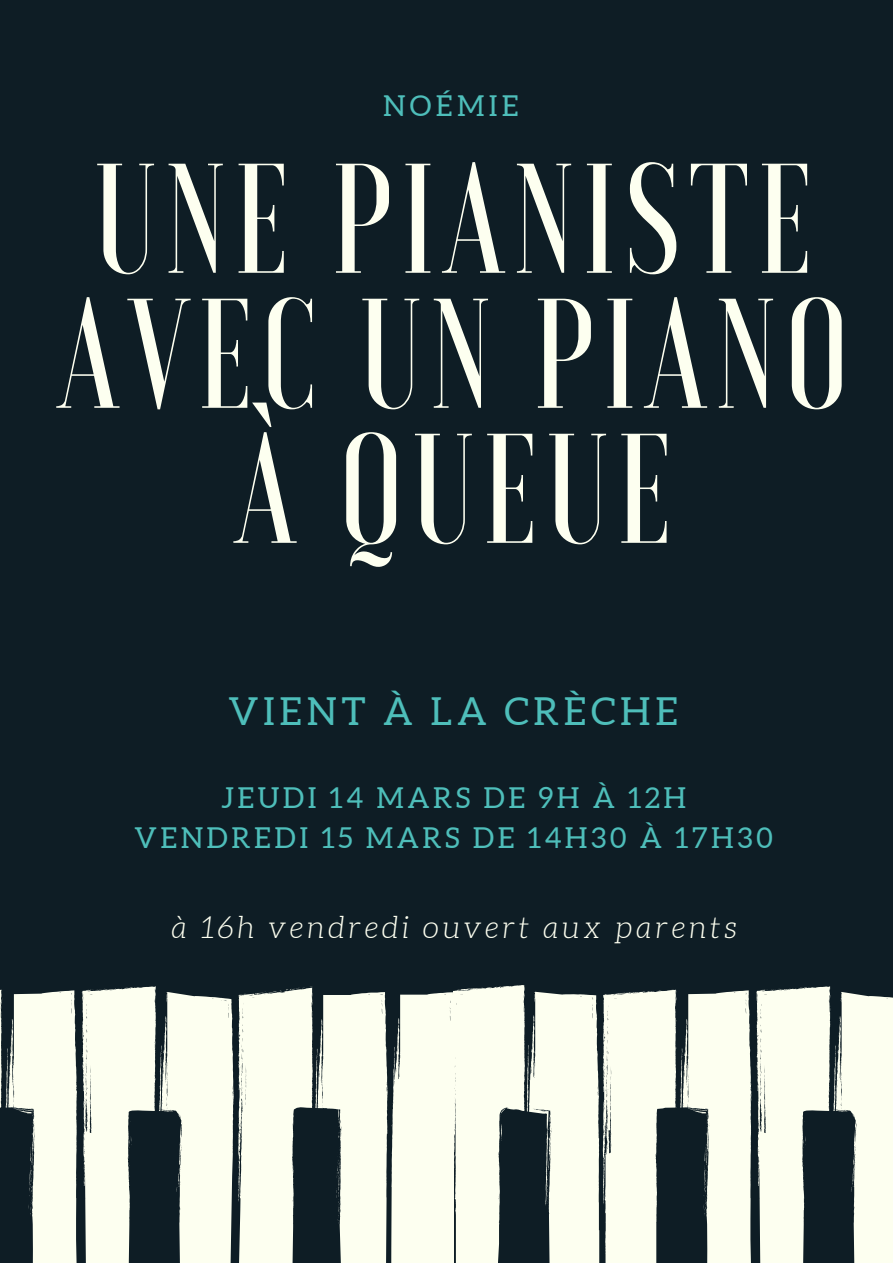
<style>
.page{position:relative;width:893px;height:1263px;background:#0e1d25}
.page>*{position:absolute;margin:0;border:0;box-sizing:border-box;transform-origin:0 0}
.t1{font:500 155.85px/135px "Voga";letter-spacing:.05em;color:#fdfff0;text-align:center}
.t2{font:38.55px "Aleo";letter-spacing:.12em;color:#4ebeba}
.t3{font:italic 300 30.83px "Aleo";letter-spacing:.12em;color:#fdfff0}
.t4{font:28.8px/39.9px "Aleo";letter-spacing:.12em;color:#4ebeba;text-align:center}
</style>
<div class="page">
<svg style="left:0;top:985px;width:893px;height:278px"></svg>
<h1 class="t4" style="left:383px;top:86px;width:137px">NOÉMIE</h1>
<h3 class="t1" style="left:57px;top:151px;width:793px">UNE PIANISTE<br>AVEC UN PIANO<br>À QUEUE</h3>
<h2 class="t2" style="left:228px;top:690px;width:451px">VIENT À LA CRÈCHE</h2>
<h3 class="t4" style="left:135px;top:777px;width:640px">JEUDI 14 MARS DE 9H À 12H<br>VENDREDI 15 MARS DE 14H30 À 17H30</h3>
<p class="t3" style="left:172px;top:910px;width:566px">à 16h vendredi ouvert aux parents</p>
</div>
